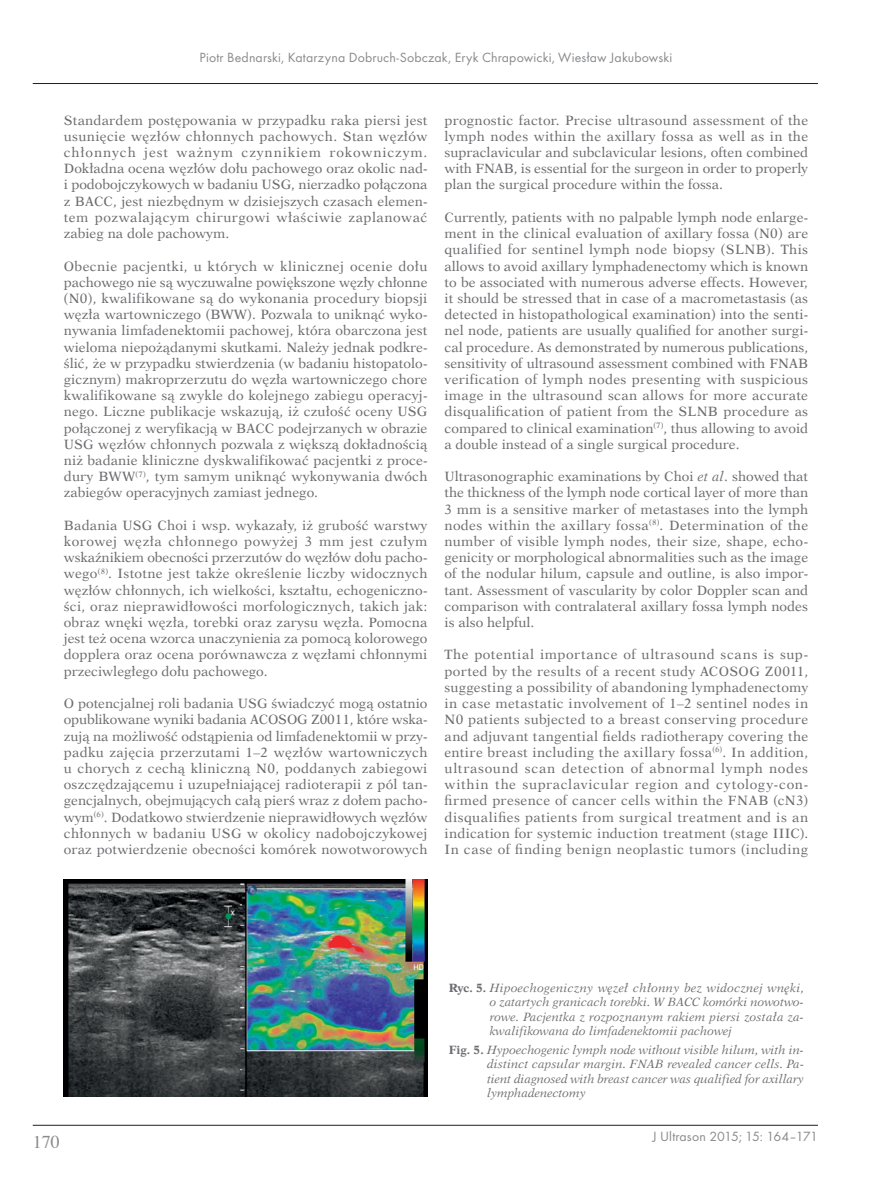
<style>
.page{position:relative;width:872px;height:1191px;background:#fff}
.page>*{position:absolute;margin:0;border:0;box-sizing:border-box;transform-origin:0 0}
.t1{font:18px "Times";color:#888a8d}
.t2{font:13.8px "Futura TCE";letter-spacing:.01em;color:#888a8d}
.t3{font:13.5px/16.2px "Dutch 823 EU";color:#6c6d70;text-align:justify}
.t4{font:italic 12px/14.4px "Dutch 823 EU";color:#6c6d70;text-align:justify}
.s1{font-style:italic}
.s2{font-weight:700;font-style:normal}
</style>
<div class="page">
<hr style="left:33px;top:1125px;width:785px;height:1px;background:#231f20">
<hr style="left:33px;top:83px;width:785px;height:1px;background:#231f20">
<img style="left:64px;top:879px;width:363px;height:218px">
<p class="t2" style="left:199px;top:51px;width:474px">Piotr Bednarski, Katarzyna Dobruch-Sobczak, Eryk Chrapowicki, Wiesław Jakubowski</p>
<p class="t3" style="left:64px;top:112px;width:365px">Standardem postępowania w przypadku raka piersi jest usunięcie węzłów chłonnych pachowych. Stan węzłów chłonnych jest ważnym czynnikiem rokowniczym.<br>Dokładna ocena węzłów dołu pachowego oraz okolic nad&shy;i podobojczykowych w badaniu USG, nierzadko połączona z BACC, jest niezbędnym w dzisiejszych czasach elemen&shy;tem pozwalającym chirurgowi właściwie zaplanować zabieg na dole pachowym.</p>
<p class="t3" style="left:64px;top:257px;width:365px">Obecnie pacjentki, u których w klinicznej ocenie dołu pachowego nie są wyczuwalne powiększone węzły chłonne (N0), kwalifikowane są do wykonania procedury biopsji węzła wartowniczego (BWW). Pozwala to uniknąć wyko&shy;nywania limfadenektomii pachowej, która obarczona jest wieloma niepożądanymi skutkami. Należy jednak podkre&shy;ślić, że w przypadku stwierdzenia (w badaniu histopatolo&shy;gicznym) makroprzerzutu do węzła wartowniczego chore kwalifikowane są zwykle do kolejnego zabiegu operacyj&shy;nego. Liczne publikacje wskazują, iż czułość oceny USG połączonej z weryfikacją w BACC podejrzanych w obrazie USG węzłów chłonnych pozwala z większą dokładnością niż badanie kliniczne dyskwalifikować pacjentki z proce&shy;dury BWW<sup>(7)</sup>, tym samym uniknąć wykonywania dwóch zabiegów operacyjnych zamiast jednego.</p>
<p class="t3" style="left:64px;top:517px;width:365px">Badania USG Choi i wsp. wykazały, iż grubość warstwy korowej węzła chłonnego powyżej 3 mm jest czułym wskaźnikiem obecności przerzutów do węzłów dołu pacho&shy;wego<sup>(8)</sup>. Istotne jest także określenie liczby widocznych węzłów chłonnych, ich wielkości, kształtu, echogeniczno&shy;ści, oraz nieprawidłowości morfologicznych, takich jak: obraz wnęki węzła, torebki oraz zarysu węzła. Pomocna jest też ocena wzorca unaczynienia za pomocą kolorowego dopplera oraz ocena porównawcza z węzłami chłonnymi przeciwległego dołu pachowego.</p>
<p class="t3" style="left:64px;top:695px;width:365px">O potencjalnej roli badania USG świadczyć mogą ostatnio opublikowane wyniki badania ACOSOG Z0011, które wska&shy;zują na możliwość odstąpienia od limfadenektomii w przy&shy;padku zajęcia przerzutami 1–2 węzłów wartowniczych u chorych z cechą kliniczną N0, poddanych zabiegowi oszczędzającemu i uzupełniającej radioterapii z pól tan&shy;gencjalnych, obejmujących całą pierś wraz z dołem pacho&shy;wym<sup>(6)</sup>. Dodatkowo stwierdzenie nieprawidłowych węzłów chłonnych w badaniu USG w okolicy nadobojczykowej oraz potwierdzenie obecności komórek nowotworowych</p>
<p class="t3" style="left:444px;top:112px;width:365px">prognostic factor. Precise ultrasound assessment of the lymph nodes within the axillary fossa as well as in the supraclavicular and subclavicular lesions, often combined with FNAB, is essential for the surgeon in order to properly plan the surgical procedure within the fossa.</p>
<p class="t3" style="left:444px;top:209px;width:365px">Currently, patients with no palpable lymph node enlarge&shy;ment in the clinical evaluation of axillary fossa (N0) are qualified for sentinel lymph node biopsy (SLNB). This allows to avoid axillary lymphadenectomy which is known to be associated with numerous adverse effects. However, it should be stressed that in case of a macrometastasis (as detected in histopathological examination) into the senti&shy;nel node, patients are usually qualified for another surgi&shy;cal procedure. As demonstrated by numerous publications, sensitivity of ultrasound assessment combined with FNAB verification of lymph nodes presenting with suspicious image in the ultrasound scan allows for more accurate disqualification of patient from the SLNB procedure as compared to clinical examination<sup>(7)</sup>, thus allowing to avoid a double instead of a single surgical procedure.</p>
<p class="t3" style="left:444px;top:468px;width:365px">Ultrasonographic examinations by Choi <span class="s1">et al</span>. showed that the thickness of the lymph node cortical layer of more than 3 mm is a sensitive marker of metastases into the lymph nodes within the axillary fossa<sup>(8)</sup>. Determination of the number of visible lymph nodes, their size, shape, echo&shy;genicity or morphological abnormalities such as the image of the nodular hilum, capsule and outline, is also impor&shy;tant. Assessment of vascularity by color Doppler scan and comparison with contralateral axillary fossa lymph nodes is also helpful.</p>
<p class="t3" style="left:444px;top:646px;width:365px">The potential importance of ultrasound scans is sup&shy;ported by the results of a recent study ACOSOG Z0011, suggesting a possibility of abandoning lymphadenectomy in case metastatic involvement of 1–2 sentinel nodes in N0 patients subjected to a breast conserving procedure and adjuvant tangential fields radiotherapy covering the entire breast including the axillary fossa<sup>(6)</sup>. In addition, ultrasound scan detection of abnormal lymph nodes within the supraclavicular region and cytology-con&shy;firmed presence of cancer cells within the FNAB (cN3) disqualifies patients from surgical treatment and is an indication for systemic induction treatment (stage IIIC).<br>In case of finding benign neoplastic tumors (including</p>
<p class="t4" style="left:489px;top:980px;width:316px;text-indent:-41px"><span class="s2">Ryc. 5.</span> Hipoechogeniczny w ęzeł chłonny bez widocznej wnęki, o zatartych granicach torebki. W BACC komórki nowotwo&shy;rowe. Pacjentka z rozpoznanym rakiem piersi została za&shy;kwalifikowana do limfadenektomii pachowej</p>
<p class="t4" style="left:487px;top:1042px;width:318px;text-indent:-38px"><span class="s2">Fig. 5.</span> Hypoechogenic lymph node without visible hilum, with in&shy;distinct capsular margin. FNAB revealed cancer cells. Pa&shy;tient diagnosed with breast cancer was qualified for axillary lymphadenectomy</p>
<h1 class="t1" style="left:33px;top:1134px;width:29px">170</h1>
<p class="t2" style="left:652px;top:1130px;width:167px">J Ultrason 2015; 15: 164–171</p>
</div>
